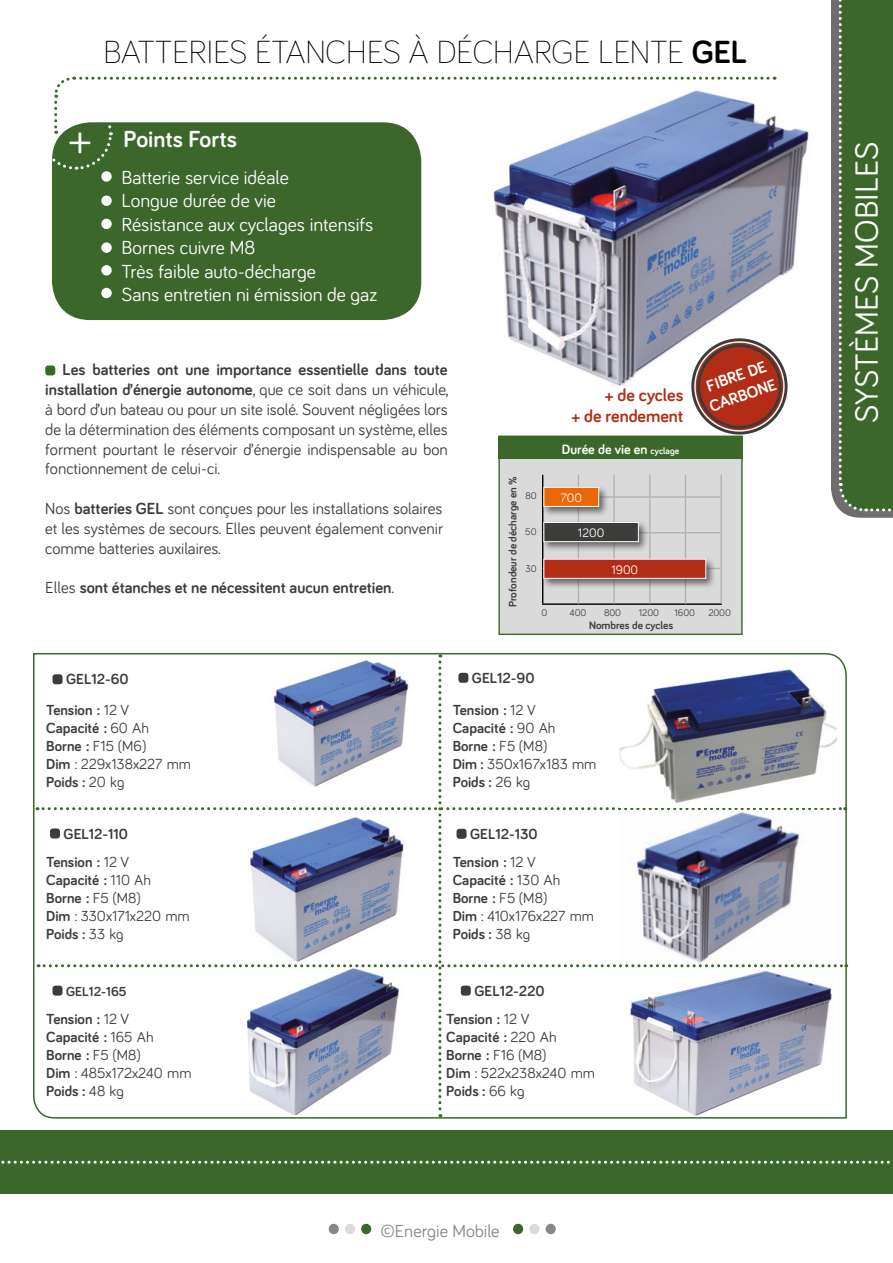
<style>
.page{position:relative;width:893px;height:1263px;background:#fff}
.page>*{position:absolute;margin:0;border:0;box-sizing:border-box;transform-origin:0 0}
.t1{font:300 33px "Bariol";letter-spacing:-.01em;color:#000}
.t2{font:33px "Bariol";color:#fff}
.t3{font:700 24px "Bariol";color:#fff}
.t4{font:19.5px/23.4px "Bariol";color:#fff}
.t5{font:700 18px/21.6px "Bariol";color:#b32d16;text-align:right}
.t6{font:18px "Bariol";color:#878787}
.t7{font:16.5px/19.8px "Bariol";color:#3c3c3b;text-align:justify}
.t8{font:700 16.5px "Bariol";color:#3c3c3b}
.t9{font:700 16.5px/19.8px "Bariol";color:#fff}
.t10{font:700 15px/18px "Bariol";color:#3c3c3b}
.t11{font:15px/18px "Bariol";color:#3c3c3b}
.t12{font:700 13.95px "Bariol";color:#fff}
.t13{font:700 13.5px "Bariol";color:#3c3c3b}
.t14{font:12.6px "Bariol";color:#fff}
.t15{font:700 11.25px "Bariol";color:#3c3c3b}
.t16{font:9.75px "Bariol";letter-spacing:-.01em;color:#3c3c3b}
.s1{font-weight:700}
.s2{font-weight:400;font-size:46.5px}
.s3{font-weight:400}
.s4{font-size:9.45px}
</style>
<div class="page">
<div style="left:0;top:1130px;width:893px;height:64px;background:#3b672b"></div>
<svg style="left:1px;top:1161px;width:889px;height:3px"></svg>
<svg style="left:831px;top:0;width:62px;height:518px"></svg>
<div style="left:513px;top:1224px;width:10px;height:10px;background:#3b672b;border-radius:50%"></div>
<div style="left:529px;top:1224px;width:10px;height:10px;background:#dadada;border-radius:50%"></div>
<div style="left:546px;top:1224px;width:10px;height:10px;background:#878787;border-radius:50%"></div>
<div style="left:329px;top:1224px;width:10px;height:10px;background:#878787;border-radius:50%"></div>
<div style="left:345px;top:1224px;width:10px;height:10px;background:#dadada;border-radius:50%"></div>
<div style="left:361px;top:1224px;width:10px;height:10px;background:#3b672b;border-radius:50%"></div>
<img style="left:493px;top:116px;width:316px;height:270px">
<div style="left:45px;top:365px;width:10px;height:10px;background:#3b672b;border-radius:3px"></div>
<div style="left:498px;top:436px;width:245px;height:199px;background:#dadada;border:1px solid #3b672b"></div>
<hr style="left:542px;top:497px;width:1px;height:36px;background:#000">
<hr style="left:542px;top:533px;width:1px;height:35px;background:#000">
<hr style="left:542px;top:568px;width:1px;height:35px;background:#000">
<hr style="left:542px;top:603px;width:36px;height:2px;background:#000">
<hr style="left:578px;top:603px;width:36px;height:2px;background:#000">
<hr style="left:614px;top:603px;width:36px;height:2px;background:#000">
<hr style="left:650px;top:603px;width:35px;height:2px;background:#000">
<hr style="left:685px;top:603px;width:37px;height:2px;background:#000">
<hr style="left:613px;top:475px;width:2px;height:21px;background:#b3b2b2">
<svg style="left:649px;top:475px;width:1px;height:21px"></svg>
<svg style="left:685px;top:475px;width:1px;height:21px"></svg>
<hr style="left:720px;top:475px;width:2px;height:21px;background:#b3b2b2">
<hr style="left:578px;top:496px;width:36px;height:2px;background:#b3b2b2">
<hr style="left:578px;top:498px;width:1px;height:34px;background:#b3b2b2">
<hr style="left:614px;top:496px;width:36px;height:2px;background:#b3b2b2">
<hr style="left:613px;top:498px;width:2px;height:34px;background:#b3b2b2">
<hr style="left:650px;top:496px;width:35px;height:2px;background:#b3b2b2">
<hr style="left:649px;top:498px;width:1px;height:34px;background:#b3b2b2">
<hr style="left:685px;top:496px;width:37px;height:2px;background:#b3b2b2">
<hr style="left:685px;top:498px;width:1px;height:34px;background:#b3b2b2">
<hr style="left:720px;top:498px;width:2px;height:34px;background:#b3b2b2">
<hr style="left:578px;top:533px;width:1px;height:35px;background:#b3b2b2">
<hr style="left:614px;top:532px;width:36px;height:1px;background:#b3b2b2">
<hr style="left:613px;top:533px;width:2px;height:35px;background:#b3b2b2">
<hr style="left:650px;top:532px;width:35px;height:1px;background:#b3b2b2">
<hr style="left:649px;top:533px;width:1px;height:35px;background:#b3b2b2">
<hr style="left:685px;top:532px;width:37px;height:1px;background:#b3b2b2">
<hr style="left:685px;top:533px;width:1px;height:35px;background:#b3b2b2">
<hr style="left:720px;top:533px;width:2px;height:35px;background:#b3b2b2">
<hr style="left:685px;top:568px;width:37px;height:1px;background:#b3b2b2">
<hr style="left:613px;top:569px;width:2px;height:34px;background:#b3b2b2">
<hr style="left:649px;top:569px;width:1px;height:34px;background:#b3b2b2">
<hr style="left:685px;top:569px;width:1px;height:34px;background:#b3b2b2">
<hr style="left:720px;top:569px;width:2px;height:34px;background:#b3b2b2">
<hr style="left:578px;top:569px;width:1px;height:34px;background:#b3b2b2">
<div style="left:541px;top:556px;width:176px;height:33px;background:#3c3c3b;opacity:.75"></div>
<div style="left:544px;top:559px;width:162px;height:19px;background:#b32d16"></div>
<div style="left:543px;top:559px;width:163px;height:20px;border:1px solid #fff"></div>
<div style="left:541px;top:520px;width:108px;height:32px;background:#3c3c3b;opacity:.75"></div>
<div style="left:544px;top:522px;width:94px;height:20px;background:#3c3c3b"></div>
<div style="left:543px;top:522px;width:96px;height:20px;border:1px solid #fff"></div>
<div style="left:541px;top:484px;width:68px;height:33px;background:#3c3c3b;opacity:.75"></div>
<div style="left:544px;top:487px;width:55px;height:19px;background:#ec6608"></div>
<div style="left:543px;top:487px;width:56px;height:20px;border:1px solid #fff"></div>
<div style="left:498px;top:437px;width:245px;height:22px;background:#3b672b"></div>
<div style="left:52px;top:122px;width:369px;height:198px;background:#3b672b;border-radius:38px"></div>
<div style="left:101px;top:171px;width:11px;height:11px;background:#fff;border-radius:50%"></div>
<div style="left:101px;top:195px;width:11px;height:11px;background:#fff;border-radius:50%"></div>
<div style="left:101px;top:219px;width:11px;height:10px;background:#fff;border-radius:50%"></div>
<div style="left:101px;top:288px;width:11px;height:10px;background:#fff;border-radius:50%"></div>
<div style="left:101px;top:242px;width:11px;height:11px;background:#fff;border-radius:50%"></div>
<div style="left:101px;top:265px;width:11px;height:11px;background:#fff;border-radius:50%"></div>
<svg style="left:37px;top:654px;width:810px;height:463px"></svg>
<img style="left:619px;top:660px;width:217px;height:147px">
<img style="left:620px;top:811px;width:222px;height:152px">
<img style="left:207px;top:968px;width:223px;height:146px">
<img style="left:629px;top:970px;width:205px;height:146px">
<img style="left:225px;top:813px;width:212px;height:150px">
<img style="left:251px;top:657px;width:186px;height:132px">
<svg style="left:687px;top:334px;width:105px;height:103px"></svg>
<svg style="left:52px;top:76px;width:716px;height:95px"></svg>
<h1 class="t1" style="left:103px;top:30px;width:645px">BATTERIES ÉTANCHES À DÉCHARGE LENTE <span class="s1">GEL</span></h1>
<h2 class="t3" style="left:69px;top:123px;width:169px"><span class="s2">+</span> Points Forts</h2>
<p class="t4" style="left:122px;top:165px;width:257px">Batterie service idéale<br>Longue durée de vie<br>Résistance aux cyclages intensifs<br>Bornes cuivre M8<br>Très faible auto-décharge<br>Sans entretien ni émission de gaz</p>
<p class="t7" style="left:45px;top:359px;width:405px;text-indent:17px"><span class="s1">Les batteries ont une importance essentielle dans toute installation d’énergie autonome</span>, que ce soit dans un véhicule, à bord d’un bateau ou pour un site isolé. Souvent négligées lors de la détermination des éléments composant un système, elles forment pourtant le réservoir d’énergie indispensable au bon fonctionnement de celui-ci.</p>
<p class="t7" style="left:45px;top:498px;width:399px">Nos <span class="s1">batteries GEL</span> sont conçues pour les installations solaires et les systèmes de secours. Elles peuvent également convenir comme batteries auxilaires.</p>
<p class="t8" style="left:45px;top:576px;width:350px"><span class="s3">Elles</span> sont étanches et ne nécessitent aucun entretien<span class="s3">.</span></p>
<p class="t5" style="left:572px;top:383px;width:113px">+ de cycles<br>+ de rendement</p>
<p class="t12" style="left:562px;top:439px;width:119px">Durée de vie en <span class="s4">cyclage</span></p>
<p class="t15" style="left:505px;top:607px;width:133px;rotate:-90deg">Profondeur de décharge en %</p>
<p class="t16" style="left:525px;top:489px;width:13px">80</p>
<p class="t16" style="left:525px;top:525px;width:13px">50</p>
<p class="t16" style="left:525px;top:562px;width:13px">30</p>
<p class="t14" style="left:611px;top:561px;width:28px">1900</p>
<p class="t14" style="left:561px;top:489px;width:23px">700</p>
<p class="t14" style="left:578px;top:524px;width:28px">1200</p>
<p class="t9" style="left:700px;top:378px;width:71px;rotate:-19deg">FIBRE DE<br>CARBONE</p>
<p class="t16" style="left:541px;top:606px;width:7px">0</p>
<p class="t16" style="left:569px;top:606px;width:18px">400</p>
<p class="t16" style="left:604px;top:606px;width:19px">800</p>
<p class="t16" style="left:639px;top:606px;width:22px">1200</p>
<p class="t16" style="left:675px;top:606px;width:22px">1600</p>
<p class="t16" style="left:708px;top:606px;width:24px">2000</p>
<p class="t15" style="left:589px;top:617px;width:86px">Nombres de cycles</p>
<p class="t10" style="left:46px;top:663px;width:85px;line-height:30.8px;text-align:right">GEL12-60<br>Tension : <span class="s3">12 V</span></p>
<p class="t11" style="left:46px;top:718px;width:146px"><span class="s1">Capacité :</span> 60 Ah<br><span class="s1">Borne :</span> F15 (M6)<br><span class="s1">Dim</span> : 229x138x227 mm<br><span class="s1">Poids :</span> 20 kg</p>
<p class="t10" style="left:64px;top:824px;width:66px">GEL12-110</p>
<p class="t10" style="left:46px;top:852px;width:145px">Tension : <span class="s3">12 V<br></span>Capacité : <span class="s3">110 Ah<br></span>Borne : <span class="s3">F5 (M8)<br></span>Dim <span class="s3">: 330x171x220 mm<br></span>Poids : <span class="s3">33 kg</span></p>
<p class="t13" style="left:66px;top:982px;width:62px">GEL12-165</p>
<p class="t10" style="left:46px;top:1009px;width:147px">Tension : <span class="s3">12 V<br></span>Capacité : <span class="s3">165 Ah<br></span>Borne : <span class="s3">F5 (M8)<br></span>Dim <span class="s3">: 485x172x240 mm<br></span>Poids : <span class="s3">48 kg</span></p>
<p class="t10" style="left:472px;top:668px;width:64px">GEL12-90</p>
<p class="t10" style="left:453px;top:700px;width:145px">Tension : <span class="s3">12 V<br></span>Capacité : <span class="s3">90 Ah<br></span>Borne : <span class="s3">F5 (M8)<br></span>Dim : <span class="s3">350x167x183 mm<br></span>Poids : <span class="s3">26 kg</span></p>
<p class="t10" style="left:470px;top:824px;width:69px">GEL12-130</p>
<p class="t10" style="left:453px;top:852px;width:143px">Tension : <span class="s3">12 V<br></span>Capacité : <span class="s3">130 Ah<br></span>Borne : <span class="s3">F5 (M8)<br></span>Dim <span class="s3">: 410x176x227 mm<br></span>Poids : <span class="s3">38 kg</span></p>
<p class="t10" style="left:474px;top:981px;width:72px">GEL12-220</p>
<p class="t11" style="left:446px;top:1009px;width:150px"><span class="s1">Tension :</span> 12 V<br><span class="s1">Capacité :</span> 220 Ah<br><span class="s1">Borne :</span> F16 (M8)<br><span class="s1">Dim</span> : 522x238x240 mm<br><span class="s1">Poids :</span> 66 kg</p>
<p class="t6" style="left:381px;top:1218px;width:121px">©Energie Mobile</p>
<h1 class="t2" style="left:844px;top:423px;width:283px;rotate:-90deg">SYSTÈMES MOBILES</h1>
</div>
